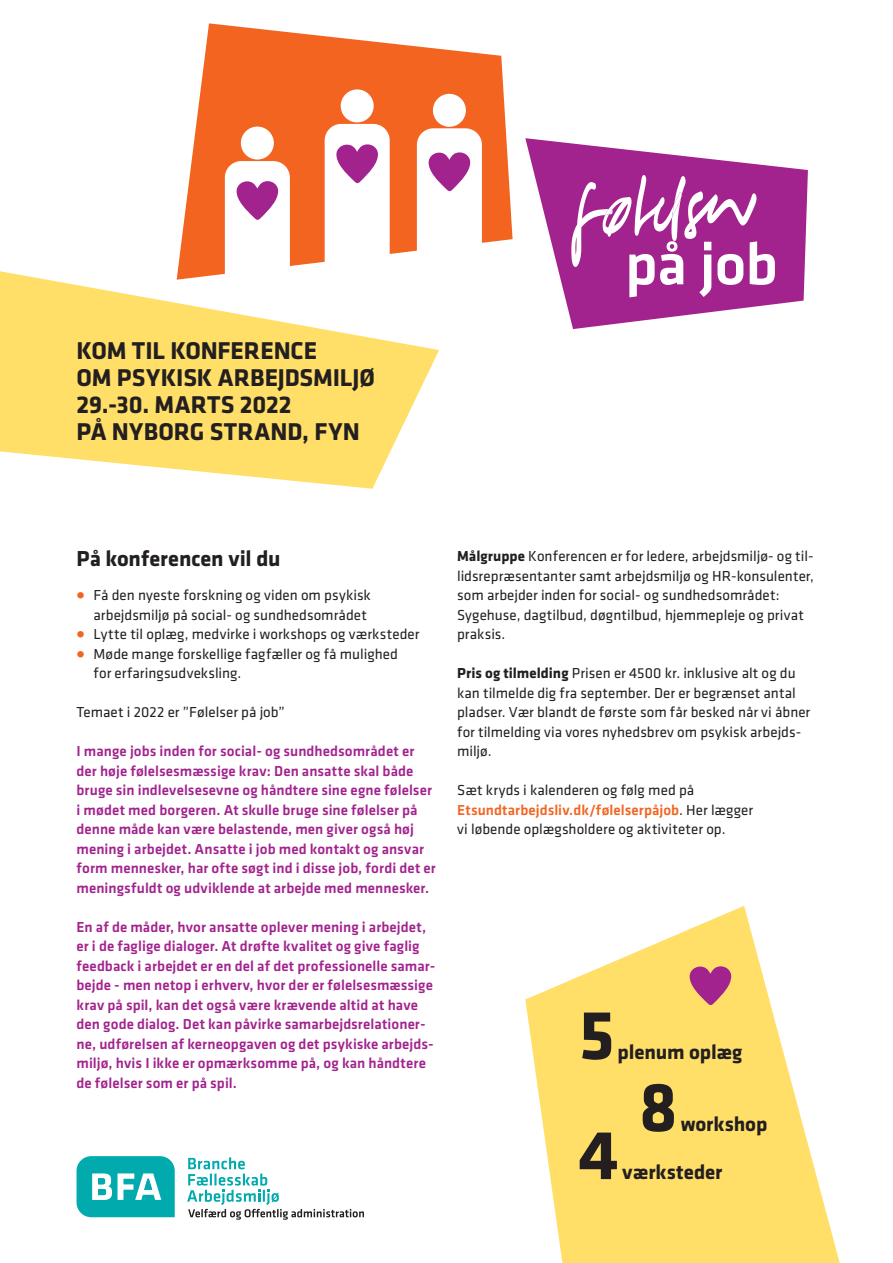
<style>
.page{position:relative;width:893px;height:1263px;background:#fff}
.page>*{position:absolute;margin:0;border:0;box-sizing:border-box;transform-origin:0 0}
.Brød{font:700 72px "Klavika";color:#231f20}
.Rubrik-1{font:500 61.05px "Klavika";color:#fff}
.rubrik-2{font:700 25.2px/27px "Klavika";color:#231f20}
.Rubrik-3{font:700 22.5px "Klavika";letter-spacing:-.005em;color:#231f20}
.Brød-2{font:700 21px "Klavika";letter-spacing:-.005em;color:#231f20}
.Brød-3{font:500 15px/19.5px "Klavika";letter-spacing:.005em;color:#a2238e}
.Brød-4{font:15px/19.5px "Klavika";color:#231f20}
.Brød-indryk{font:15px/19.5px "Klavika";color:#231f20;text-align:right}
.s1{font-weight:700;font-size:24px;color:#f36421}
.s2{font-weight:700}
.s3{font-weight:500;color:#f36421}
</style>
<div class="page">
<svg style="left:525px;top:906px;width:315px;height:357px;fill:#ffdf68"></svg>
<svg style="left:0;top:271px;width:439px;height:218px;fill:#ffdf68"></svg>
<svg style="left:177px;top:23px;width:336px;height:257px;fill:#f36421"></svg>
<div style="left:241px;top:127px;width:33px;height:33px;background:#fff;border-radius:50%"></div>
<div style="left:433px;top:94px;width:33px;height:33px;background:#fff;border-radius:50%"></div>
<svg style="left:417px;top:128px;width:65px;height:136px"></svg>
<div style="left:341px;top:89px;width:33px;height:33px;background:#fff;border-radius:50%"></div>
<svg style="left:325px;top:124px;width:65px;height:144px"></svg>
<svg style="left:225px;top:161px;width:65px;height:123px"></svg>
<svg style="left:690px;top:966px;width:41px;height:39px;background:#bf5e81"></svg>
<svg style="left:525px;top:138px;width:283px;height:191px;fill:#a2238e"></svg>
<svg style="left:571px;top:175px;width:186px;height:92px"></svg>
<svg style="left:77px;top:1156px;width:98px;height:61px"></svg>
<svg style="left:187px;top:1157px;width:177px;height:63px"></svg>
<p class="rubrik-2" style="left:77px;top:336px;width:300px">KOM TIL KONFERENCE<br>OM PSYKISK ARBEJDSMILJØ<br>29.-30. MARTS 2022<br>PÅ NYBORG STRAND, FYN</p>
<p class="Rubrik-1" style="left:625px;top:223px;width:154px">på job</p>
<p class="Rubrik-3" style="left:77px;top:542px;width:206px">På konferencen vil du</p>
<p class="Brød-indryk" style="left:77px;top:585px;width:296px"><span class="s1">•</span> Få den nyeste forskning og viden om psykisk arbejdsmiljø på social- og sundhedsområdet</p>
<p class="Brød-indryk" style="left:77px;top:624px;width:344px"><span class="s1">•</span> Lytte til oplæg, medvirke i workshops og værksteder</p>
<p class="Brød-indryk" style="left:94px;top:643px;width:306px;text-align:left;text-indent:-17px"><span class="s1">•</span> Møde mange forskellige fagfæller og få mulighed for erfaringsudveksling.</p>
<p class="Brød-4" style="left:77px;top:702px;width:210px">Temaet i 2022 er ”Følelser på job”</p>
<p class="Brød-3" style="left:77px;top:741px;width:361px">I mange jobs inden for social- og sundhedsområdet er der høje følelsesmæssige krav: Den ansatte skal både bruge sin indlevelsesevne og håndtere sine egne følelser i mødet med borgeren. At skulle bruge sine følelser på denne måde kan være belastende, men giver også høj mening i arbejdet. Ansatte i job med kontakt og ansvar form mennesker, har ofte søgt ind i disse job, fordi det er meningsfuldt og udviklende at arbejde med mennesker.</p>
<p class="Brød-3" style="left:77px;top:916px;width:360px">En af de måder, hvor ansatte oplever mening i arbejdet, er i de faglige dialoger. At drøfte kvalitet og give faglig feedback i arbejdet er en del af det professionelle samar&shy;bejde - men netop i erhverv, hvor der er følelsesmæssige krav på spil, kan det også være krævende altid at have den gode dialog. Det kan påvirke samarbejdsrelationer&shy;ne, udførelsen af kerneopgaven og det psykiske arbejds&shy;miljø, hvis I ikke er opmærksomme på, og kan håndtere de følelser som er på spil.</p>
<p class="Brød-4" style="left:457px;top:546px;width:358px"><span class="s2">Målgruppe</span> Konferencen er for ledere, arbejdsmiljø- og til&shy;lidsrepræsentanter samt arbejdsmiljø og HR-konsulenter, som arbejder inden for social- og sundhedsområdet:<br>Sygehuse, dagtilbud, døgntilbud, hjemmepleje og privat praksis.</p>
<p class="Brød-4" style="left:457px;top:663px;width:355px"><span class="s2">Pris og tilmelding</span> Prisen er 4500 kr. inklusive alt og du kan tilmelde dig fra september. Der er begrænset antal pladser. Vær blandt de første som får besked når vi åbner for tilmelding via vores nyhedsbrev om psykisk arbejds&shy;miljø.</p>
<p class="Brød-4" style="left:457px;top:780px;width:297px">Sæt kryds i kalenderen og følg med på<br><span class="s3">Etsundtarbejdsliv.dk/følelserpåjob</span>. Her lægger vi løbende oplægsholdere og aktiviteter op.</p>
<p class="Brød" style="left:579px;top:983px;width:37px">5</p>
<p class="Brød-2" style="left:618px;top:1037px;width:126px">plenum oplæg</p>
<p class="Brød" style="left:639px;top:1055px;width:40px">8</p>
<p class="Brød-2" style="left:681px;top:1109px;width:88px">workshop</p>
<p class="Brød" style="left:579px;top:1103px;width:42px">4</p>
<p class="Brød-2" style="left:622px;top:1157px;width:102px">værksteder</p>
</div>
